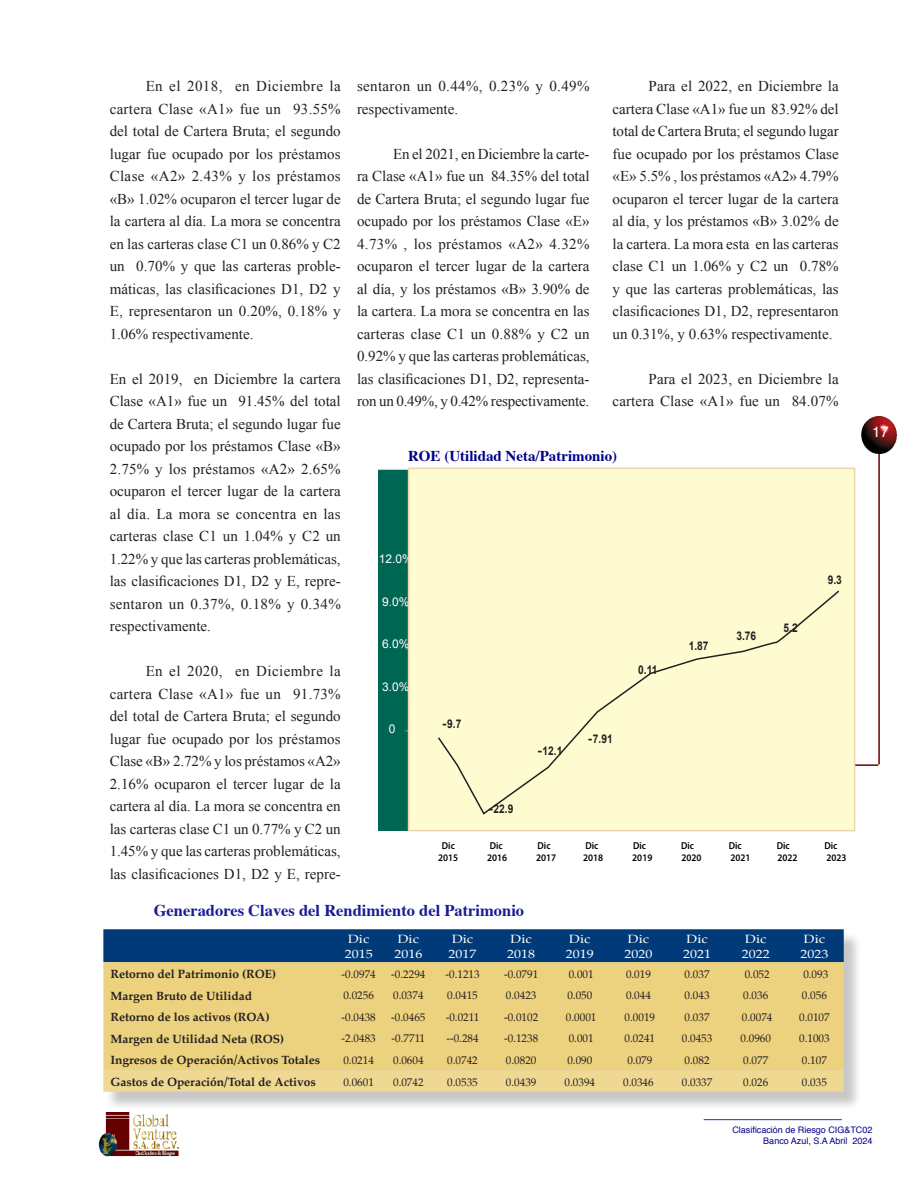
<style>
.page{position:relative;width:918px;height:1188px;background:#fff}
.page>*{position:absolute;margin:0;border:0;box-sizing:border-box;transform-origin:0 0}
.t1{font:700 16.5px "Times";color:#1a1a96}
.t2{font:15px/22.5px "Times New Roman";color:#231f20;text-align:justify}
.t3{font:700 15px "Times";color:#00008a}
.t4{font:15px "Helvetica";color:#fff}
.t5{font:700 12px "Palatino";color:#231f20}
.t6{font:12px/14.4px "Palatino";color:#fff;scale:1.16 1}
.t7{font:700 12px "Arial";color:#231f20;scale:.85 1}
.t8{font:12px "Arial";color:#fff}
.t9{font:11.1px "Palatino";color:#231f20}
.t10{font:600 10.05px "Myriad Pro";color:#000;scale:.93 1}
.t11{font:9px/10.8px "Helvetica";color:#00008a;text-align:right}
.s1{font-family:"Times";font-size:15px}
</style>
<div class="page">
<hr style="left:704px;top:1119px;width:138px;height:1px;background:#2e3092">
<img style="left:98px;top:1113px;width:81px;height:44px">
<hr style="left:878px;top:453px;width:2px;height:311px;background:#6e0000">
<hr style="left:844px;top:764px;width:34px;height:2px;background:#6e0000">
<img style="left:862px;top:417px;width:34px;height:36px">
<div style="left:105px;top:932px;width:758px;height:178px;background:#231f20;opacity:.25"></div>
<div style="left:103px;top:929px;width:741px;height:33px;background:#013a78"></div>
<div style="left:103px;top:962px;width:741px;height:108px;background:#ecd17e"></div>
<div style="left:103px;top:1070px;width:741px;height:22px;background:#eed892"></div>
<div style="left:378px;top:470px;width:32px;height:361px;background:#006654;border:2px solid #006654"></div>
<div style="left:408px;top:468px;width:447px;height:363px;background:#fffbd1;border:2px solid #ead5af"></div>
<svg style="left:438px;top:590px;width:401px;height:225px"></svg>
<p class="t2" style="left:110px;top:75px;width:233px;text-indent:36px">En el 2018, en Diciembre la cartera Clase «A1» fue un 93.55% del total de Cartera Bruta; el segundo lugar fue ocupado por los préstamos Clase «A2» 2.43% y los préstamos «B» 1.02% ocuparon el tercer lugar de la cartera al día. La mora se concentra en las carteras clase C1 un 0.86% y C2 un 0.70% y que las carteras proble&shy;máticas, las clasificaciones D1, D2 y E, representaron un 0.20%, 0.18% y 1.06% respectivamente.</p>
<p class="t2" style="left:110px;top:367px;width:233px">En el 2019, en Diciembre la cartera Clase «A1» fue un 91.45% del total de Cartera Bruta; el segundo lugar fue ocupado por los préstamos Clase «B» 2.75% y los préstamos «A2» 2.65% ocuparon el tercer lugar de la cartera al día. La mora se concentra en las carteras clase C1 un 1.04% y C2 un 1.22% y que las carteras problemáticas, las clasificaciones D1, D2 y E, repre&shy;sentaron un 0.37%, 0.18% y 0.34% respectivamente.</p>
<p class="t2" style="left:110px;top:660px;width:233px;text-indent:36px">En el 2020, en Diciembre la cartera Clase «A1» fue un 91.73% del total de Cartera Bruta; el segundo lugar fue ocupado por los préstamos Clase «B» 2.72% y los préstamos «A2» 2.16% ocuparon el tercer lugar de la cartera al día. La mora se concentra en las carteras clase C1 un 0.77% y C2 un 1.45% y que las carteras problemáticas, las clasificaciones D1, D2 y E, repre-</p>
<p class="t2" style="left:357px;top:75px;width:234px">sentaron un 0.44%, 0.23% y 0.49% respectivamente.</p>
<p class="t2" style="left:357px;top:142px;width:234px;text-indent:36px">En el 2021, en Diciembre la carte&shy;ra Clase «A1» fue un 84.35% del total de Cartera Bruta; el segundo lugar fue ocupado por los préstamos Clase «E» 4.73% , los préstamos «A2» 4.32% ocuparon el tercer lugar de la cartera al día, y los préstamos «B» 3.90% de la cartera. La mora se concentra en las carteras clase C1 un 0.88% y C2 un 0.92% y que las carteras problemáticas, las clasificaciones D1, D2, representa&shy;ron un 0.49%, y 0.42% respectivamente.</p>
<p class="t2" style="left:613px;top:75px;width:228px;text-indent:36px">Para el 2022, en Diciembre la cartera Clase «A1» fue un 83.92% del total de Cartera Bruta; el segundo lugar fue ocupado por los préstamos Clase «E» 5.5% , los préstamos «A2» 4.79% ocuparon el tercer lugar de la cartera al día, y los préstamos «B» 3.02% de la cartera. La mora esta en las carteras clase C1 un 1.06% y C2 un 0.78% y que las carteras problemáticas, las clasificaciones D1, D2, representaron un 0.31%, y 0.63% respectivamente.</p>
<p class="t2" style="left:613px;top:367px;width:228px;text-align:right">Para el 2023, en Diciembre la cartera Clase «A1» fue un 84.07%</p>
<p class="t3" style="left:408px;top:441px;width:211px">ROE (Utilidad Neta/Patrimonio)</p>
<p class="t8" style="left:379px;top:551px;width:36px">12.0%</p>
<p class="t8" style="left:382px;top:594px;width:29px">9.0%</p>
<p class="t8" style="left:382px;top:636px;width:29px">6.0%</p>
<p class="t8" style="left:382px;top:679px;width:29px">3.0%</p>
<p class="t8" style="left:389px;top:721px;width:8px">0</p>
<p class="t7" style="left:442px;top:715px;width:24px"><span class="s1">-</span>9.7</p>
<p class="t7" style="left:489px;top:801px;width:31px"><span class="s1">-</span>22.9</p>
<p class="t7" style="left:538px;top:743px;width:31px"><span class="s1">-</span>12.1</p>
<p class="t7" style="left:588px;top:731px;width:31px"><span class="s1">-</span>7.91</p>
<p class="t7" style="left:638px;top:662px;width:24px">0.11</p>
<p class="t7" style="left:689px;top:638px;width:25px">1.87</p>
<p class="t7" style="left:736px;top:628px;width:25px">3.76</p>
<p class="t7" style="left:784px;top:620px;width:18px">5.2</p>
<p class="t7" style="left:828px;top:572px;width:18px">9.3</p>
<p class="t10" style="left:442px;top:839px;width:15px">Dic</p>
<p class="t10" style="left:490px;top:839px;width:15px">Dic</p>
<p class="t10" style="left:538px;top:839px;width:15px">Dic</p>
<p class="t10" style="left:585px;top:839px;width:15px">Dic</p>
<p class="t10" style="left:633px;top:839px;width:15px">Dic</p>
<p class="t10" style="left:681px;top:839px;width:15px">Dic</p>
<p class="t10" style="left:729px;top:839px;width:15px">Dic</p>
<p class="t10" style="left:777px;top:839px;width:15px">Dic</p>
<p class="t10" style="left:824px;top:839px;width:15px">Dic</p>
<p class="t10" style="left:438px;top:851px;width:23px">2015</p>
<p class="t10" style="left:487px;top:851px;width:23px">2016</p>
<p class="t10" style="left:536px;top:851px;width:23px">2017</p>
<p class="t10" style="left:583px;top:851px;width:23px">2018</p>
<p class="t10" style="left:632px;top:851px;width:23px">2019</p>
<p class="t10" style="left:681px;top:851px;width:23px">2020</p>
<p class="t10" style="left:730px;top:851px;width:23px">2021</p>
<p class="t10" style="left:778px;top:851px;width:23px">2022</p>
<p class="t10" style="left:827px;top:851px;width:23px">2023</p>
<p class="t1" style="left:154px;top:894px;width:372px">Generadores Claves del Rendimiento del Patrimonio</p>
<p class="t6" style="left:345px;top:932px;width:26px">Dic<br>2015</p>
<p class="t6" style="left:394px;top:932px;width:26px">Dic<br>2016</p>
<p class="t6" style="left:449px;top:932px;width:26px">Dic<br>2017</p>
<p class="t6" style="left:507px;top:932px;width:26px">Dic<br>2018</p>
<p class="t6" style="left:566px;top:932px;width:26px">Dic<br>2019</p>
<p class="t6" style="left:625px;top:932px;width:26px">Dic<br>2020</p>
<p class="t6" style="left:683px;top:932px;width:26px">Dic<br>2021</p>
<p class="t6" style="left:742px;top:932px;width:26px">Dic<br>2022</p>
<p class="t6" style="left:800px;top:932px;width:26px">Dic<br>2023</p>
<p class="t5" style="left:110px;top:964px;width:167px">Retorno del Patrimonio (ROE)</p>
<p class="t9" style="left:342px;top:965px;width:36px">-0.0974</p>
<p class="t9" style="left:391px;top:965px;width:36px">-0.2294</p>
<p class="t9" style="left:445px;top:965px;width:36px">-0.1213</p>
<p class="t9" style="left:504px;top:965px;width:36px">-0.0791</p>
<p class="t9" style="left:569px;top:965px;width:26px">0.001</p>
<p class="t9" style="left:626px;top:965px;width:26px">0.019</p>
<p class="t9" style="left:685px;top:965px;width:26px">0.037</p>
<p class="t9" style="left:745px;top:965px;width:26px">0.052</p>
<p class="t9" style="left:803px;top:965px;width:26px">0.093</p>
<p class="t5" style="left:110px;top:985px;width:143px">Margen Bruto de Utilidad</p>
<p class="t9" style="left:343px;top:986px;width:32px">0.0256</p>
<p class="t9" style="left:393px;top:986px;width:32px">0.0374</p>
<p class="t9" style="left:447px;top:986px;width:32px">0.0415</p>
<p class="t9" style="left:506px;top:986px;width:32px">0.0423</p>
<p class="t9" style="left:567px;top:986px;width:26px">0.050</p>
<p class="t9" style="left:626px;top:986px;width:26px">0.044</p>
<p class="t9" style="left:685px;top:986px;width:26px">0.043</p>
<p class="t9" style="left:743px;top:986px;width:26px">0.036</p>
<p class="t9" style="left:802px;top:986px;width:26px">0.056</p>
<p class="t5" style="left:110px;top:1007px;width:161px">Retorno de los activos (ROA)</p>
<p class="t9" style="left:342px;top:1008px;width:36px">-0.0438</p>
<p class="t9" style="left:391px;top:1008px;width:36px">-0.0465</p>
<p class="t9" style="left:446px;top:1008px;width:35px">-0.0211</p>
<p class="t9" style="left:504px;top:1008px;width:36px">-0.0102</p>
<p class="t9" style="left:566px;top:1008px;width:32px">0.0001</p>
<p class="t9" style="left:625px;top:1008px;width:32px">0.0019</p>
<p class="t9" style="left:685px;top:1008px;width:26px">0.037</p>
<p class="t9" style="left:742px;top:1008px;width:32px">0.0074</p>
<p class="t9" style="left:799px;top:1008px;width:32px">0.0107</p>
<p class="t5" style="left:110px;top:1028px;width:175px">Margen de Utilidad Neta (ROS)</p>
<p class="t9" style="left:342px;top:1029px;width:36px">-2.0483</p>
<p class="t9" style="left:392px;top:1029px;width:35px">-0.7711</p>
<p class="t9" style="left:446px;top:1029px;width:34px">--0.284</p>
<p class="t9" style="left:504px;top:1029px;width:36px">-0.1238</p>
<p class="t9" style="left:569px;top:1029px;width:26px">0.001</p>
<p class="t9" style="left:625px;top:1029px;width:32px">0.0241</p>
<p class="t9" style="left:682px;top:1029px;width:32px">0.0453</p>
<p class="t9" style="left:741px;top:1029px;width:32px">0.0960</p>
<p class="t9" style="left:799px;top:1029px;width:32px">0.1003</p>
<p class="t5" style="left:110px;top:1050px;width:211px">Ingresos de Operación/Activos Totales</p>
<p class="t9" style="left:343px;top:1051px;width:32px">0.0214</p>
<p class="t9" style="left:393px;top:1051px;width:32px">0.0604</p>
<p class="t9" style="left:447px;top:1051px;width:32px">0.0742</p>
<p class="t9" style="left:506px;top:1051px;width:32px">0.0820</p>
<p class="t9" style="left:567px;top:1051px;width:26px">0.090</p>
<p class="t9" style="left:627px;top:1051px;width:26px">0.079</p>
<p class="t9" style="left:685px;top:1051px;width:26px">0.082</p>
<p class="t9" style="left:743px;top:1051px;width:26px">0.077</p>
<p class="t9" style="left:802px;top:1051px;width:26px">0.107</p>
<p class="t5" style="left:110px;top:1072px;width:207px">Gastos de Operación/Total de Activos</p>
<p class="t9" style="left:343px;top:1073px;width:32px">0.0601</p>
<p class="t9" style="left:393px;top:1073px;width:32px">0.0742</p>
<p class="t9" style="left:447px;top:1073px;width:32px">0.0535</p>
<p class="t9" style="left:506px;top:1073px;width:32px">0.0439</p>
<p class="t9" style="left:565px;top:1073px;width:32px">0.0394</p>
<p class="t9" style="left:623px;top:1073px;width:32px">0.0346</p>
<p class="t9" style="left:682px;top:1073px;width:32px">0.0337</p>
<p class="t9" style="left:743px;top:1073px;width:26px">0.026</p>
<p class="t9" style="left:802px;top:1073px;width:26px">0.035</p>
<p class="t4" style="left:872px;top:420px;width:18px">17</p>
<p class="t11" style="left:732px;top:1125px;width:142px">Clasificación de Riesgo CIG&amp;TC02<br>Banco Azul, S.A Abril 2024</p>
</div>
